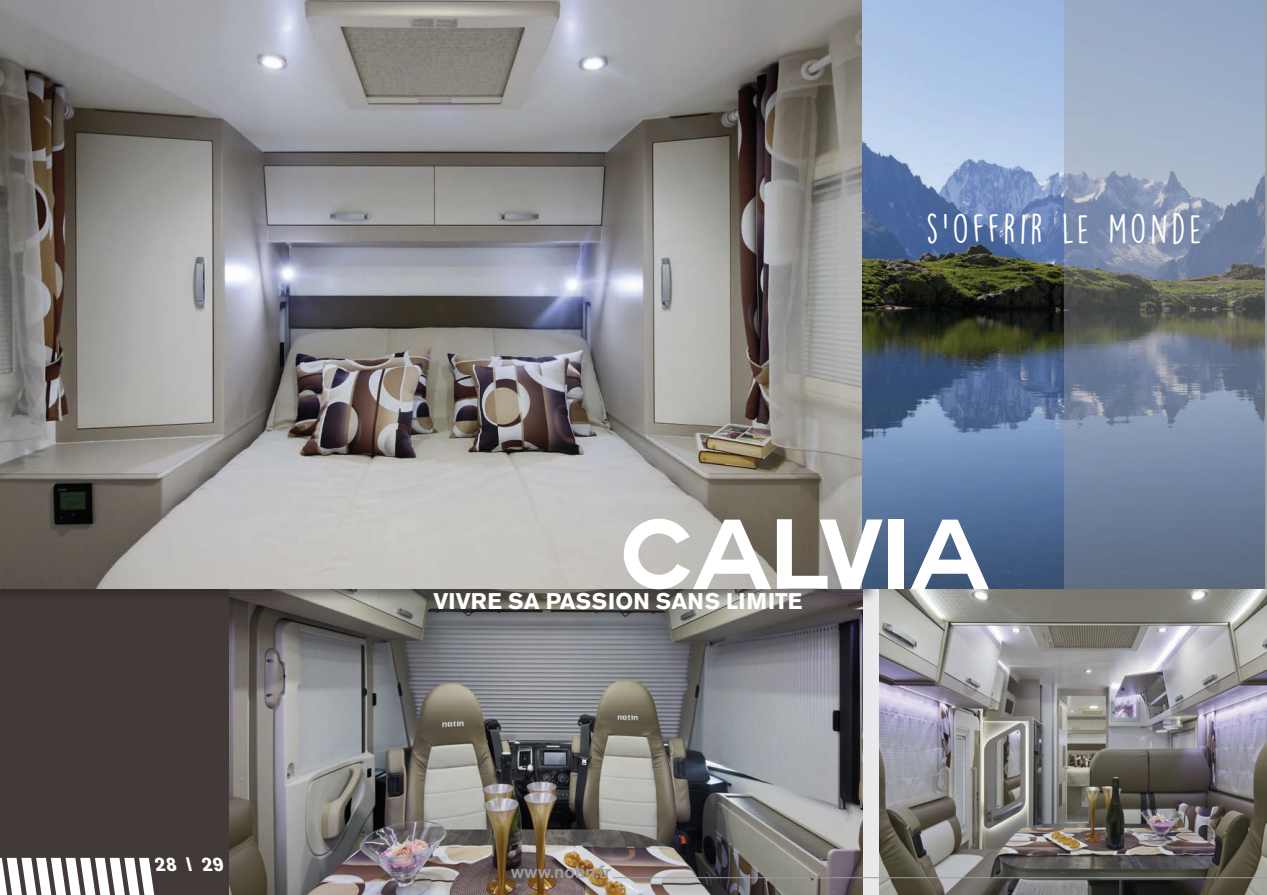
<style>
.page{position:relative;width:1267px;height:895px;background:#fff}
.page>*{position:absolute;margin:0;border:0;box-sizing:border-box;transform-origin:0 0}
.t1{font:700 97.5px "Couture";color:#fff}
.t2{font:37.5px "DK Lemon Yellow Sun";letter-spacing:.1em;color:#fff}
.t3{font:700 22.5px "Akzidenz Grotesk BE";color:#fff}
.t4{font:700 19.5px "Akzidenz Grotesk BE";color:#fff}
.t5{font:500 18px "Akzidenz Grotesk BE";color:#999b9e}
.s1{font-style:italic}
</style>
<div class="page">
<div style="left:0;top:589px;width:243px;height:306px;background:#423a38"></div>
<img style="left:230px;top:604px;width:633px;height:291px">
<img style="left:880px;top:589px;width:387px;height:306px">
<div style="left:0;top:0;width:879px;height:604px;background:#231f20;opacity:.5"></div>
<img style="left:0;top:0;width:1064px;height:589px">
<hr style="left:1266px;top:0;width:1px;height:589px;background:#9d9fa2">
<svg style="left:1064px;top:0;width:202px;height:589px;background:#808ea2"></svg>
<hr style="left:613px;top:877px;width:654px;height:1px;background:#999b9e">
<svg style="left:0;top:0;width:4px;height:3px"></svg>
<svg style="left:0;top:858px;width:155px;height:37px"></svg>
<p class="t4" style="left:156px;top:853px;width:74px">28 <span class="s1">\</span> 29</p>
<p class="t2" style="left:926px;top:205px;width:277px">S’OFFRIR LE MONDE</p>
<p class="t1" style="left:621px;top:509px;width:370px">CALVIA</p>
<p class="t3" style="left:434px;top:587px;width:370px">VIVRE SA PASSION SANS LIMITE</p>
<p class="t5" style="left:511px;top:860px;width:102px">www.notin.fr</p>
</div>
